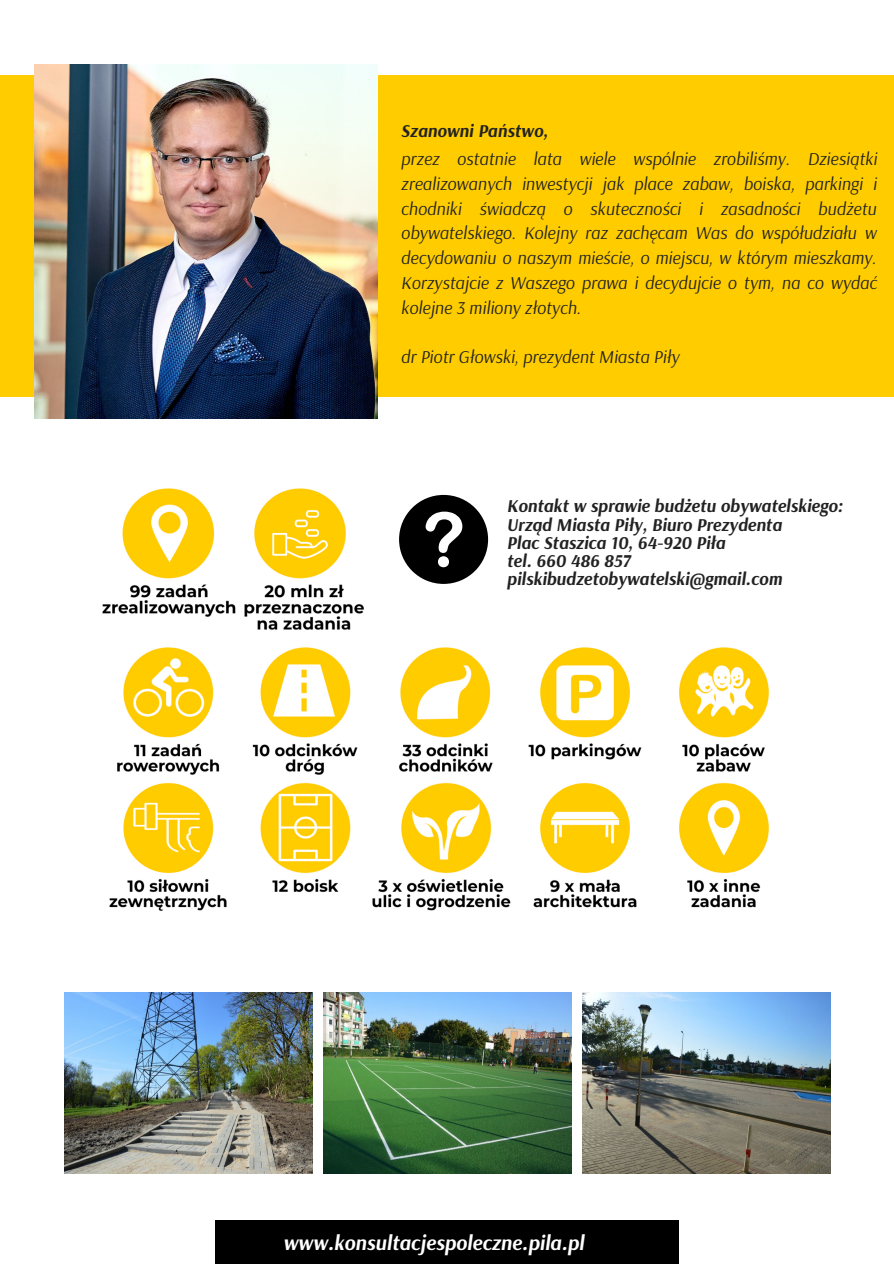
<style>
.page{position:relative;width:894px;height:1264px;background:#fff}
.page>*{position:absolute;margin:0;border:0;box-sizing:border-box;transform-origin:0 0}
.t1{font:italic 700 21px "Arsenal";color:#fff}
.t2{font:italic 18px/24.8px "Arsenal";color:#222;text-align:justify}
.t3{font:italic 700 18px/18px "Arsenal";color:#222}
</style>
<div class="page">
<div style="left:0;top:76px;width:893px;height:320px;background:#fc0"></div>
<div style="left:215px;top:1219px;width:464px;height:44px;background:#000"></div>
<img style="left:35px;top:65px;width:342px;height:353px">
<img style="left:65px;top:992px;width:247px;height:181px">
<img style="left:324px;top:992px;width:247px;height:181px">
<img style="left:582px;top:992px;width:248px;height:181px">
<img style="left:102px;top:488px;width:667px;height:423px">
<div style="left:399px;top:495px;width:89px;height:89px;background:#000;border-radius:50%"></div>
<svg style="left:425px;top:511px;width:37px;height:56px"></svg>
<p class="t3" style="left:401px;top:121px;width:148px">Szanowni Państwo,</p>
<p class="t2" style="left:401px;top:146px;width:477px">przez ostatnie lata wiele wspólnie zrobiliśmy. Dziesiątki zrealizowanych inwestycji jak place zabaw, boiska, parkingi i chodniki świadczą o skuteczności i zasadności budżetu obywatelskiego. Kolejny raz zachęcam Was do współudziału w decydowaniu o naszym mieście, o miejscu, w którym mieszkamy.<br>Korzystajcie z Waszego prawa i decydujcie o tym, na co wydać kolejne 3 miliony złotych.</p>
<p class="t2" style="left:401px;top:344px;width:280px">dr Piotr Głowski, prezydent Miasta Piły</p>
<p class="t3" style="left:507px;top:497px;width:337px">Kontakt w sprawie budżetu obywatelskiego:<br>Urząd Miasta Piły, Biuro Prezydenta<br>Plac Staszica 10, 64-920 Piła<br>tel. 660 486 857 pilskibudzetobywatelski@gmail.com</p>
<p class="t1" style="left:283px;top:1228px;width:302px">www.konsultacjespoleczne.pila.pl</p>
</div>
